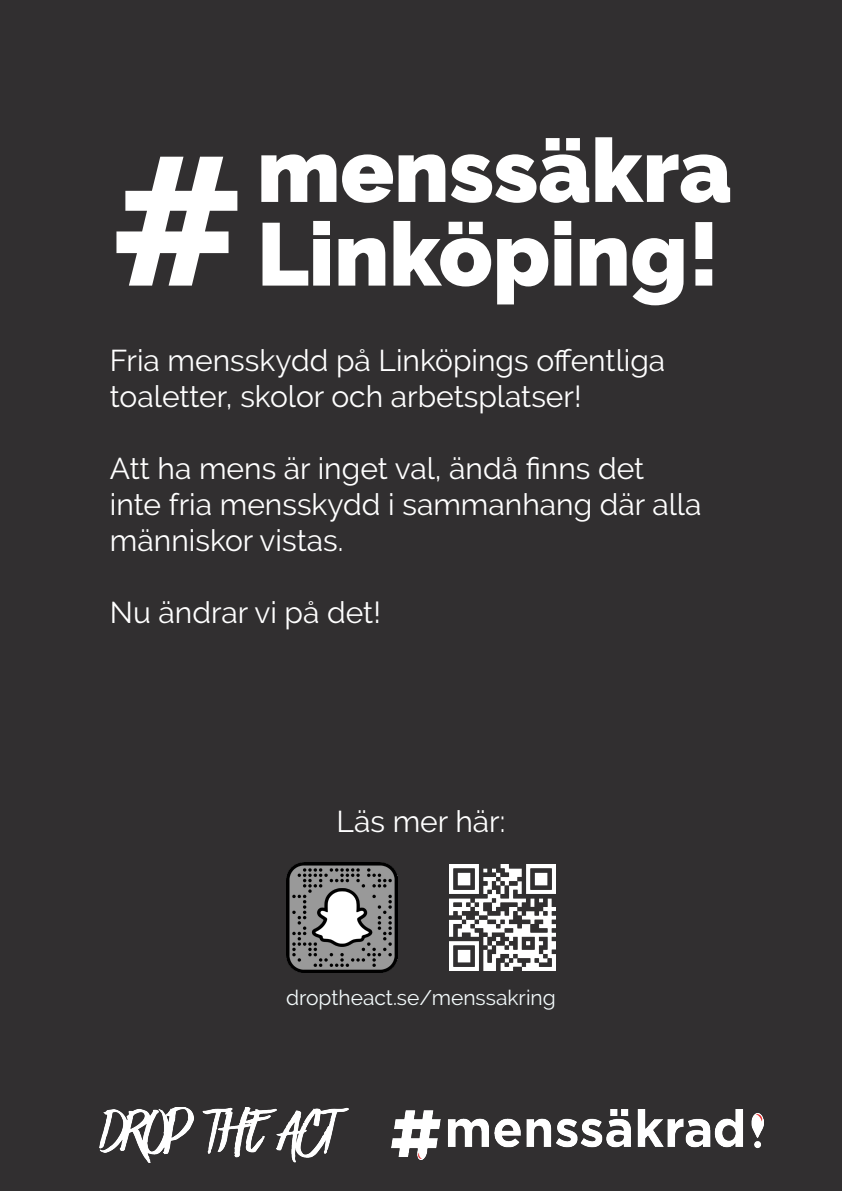
<style>
.page{position:relative;width:842px;height:1191px;background:#312f30}
.page>*{position:absolute;margin:0;border:0;box-sizing:border-box;transform-origin:0 0}
.t1{font:900 88.6px/83.6px "Raleway";color:#fff;text-align:right}
.t2{font:30px/36px "Raleway";color:#fff}
.t3{font:21px "Raleway";color:#f3fafb}
.s1{font-weight:800;font-size:181.5px}
</style>
<div class="page">
<img style="left:391px;top:1110px;width:373px;height:49px">
<img style="left:287px;top:862px;width:110px;height:110px">
<img style="left:449px;top:864px;width:106px;height:106px">
<img style="left:100px;top:1107px;width:248px;height:55px">
<p class="t1" style="left:110px;top:129px;width:623px">menssäkra <span class="s1">#</span>Linköping!</p>
<p class="t2" style="left:110px;top:342px;width:557px">Fria mensskydd på Linköpings offentliga toaletter, skolor och arbetsplatser!</p>
<p class="t2" style="left:110px;top:450px;width:593px">Att ha mens är inget val, ändå finns det inte fria mensskydd i sammanhang där alla människor vistas.</p>
<p class="t2" style="left:110px;top:594px;width:272px">Nu ändrar vi på det!</p>
<p class="t2" style="left:337px;top:803px;width:170px">Läs mer här:</p>
<p class="t3" style="left:286px;top:985px;width:271px">droptheact.se/menssakring</p>
</div>
